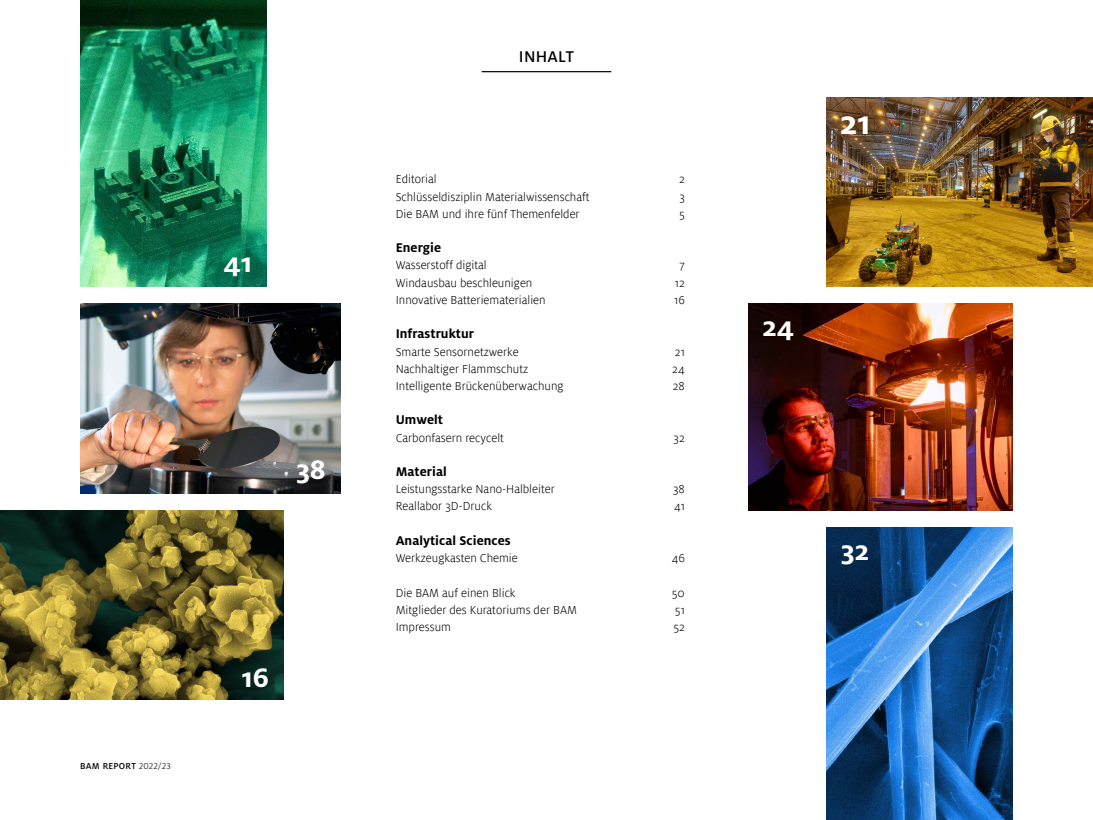
<style>
.page{position:relative;width:1093px;height:820px;background:#fff}
.page>*{position:absolute;margin:0;border:0;box-sizing:border-box;transform-origin:0 0}
.TF-Zitat{font:700 35.48px "Milo OT";color:#fff}
.TF-Zitat-2{font:700 29.56px "Milo OT";letter-spacing:.005em;color:#fff}
.t1{font:500 17.2px "Milo OT";letter-spacing:.015em;color:#000}
.t2{font:700 14px "Milo OT";letter-spacing:.005em;color:#000}
.t3{font:300 12.8px "Milo";color:#000}
.t4{font:500 9.6px "Milo OT";letter-spacing:.025em;color:#000}
.s1{font-weight:300}
</style>
<div class="page">
<hr style="left:482px;top:71px;width:129px;height:1px;background:#000">
<img style="left:80px;top:0;width:187px;height:286px">
<img style="left:826px;top:527px;width:187px;height:292px">
<img style="left:80px;top:304px;width:260px;height:189px">
<img style="left:749px;top:304px;width:264px;height:206px">
<img style="left:0;top:510px;width:284px;height:189px">
<img style="left:826px;top:97px;width:267px;height:189px">
<img style="left:826px;top:97px;width:70px;height:63px;border-radius:50%">
<p class="TF-Zitat-2" style="left:224px;top:246px;width:30px">41</p>
<p class="TF-Zitat-2" style="left:296px;top:452px;width:31px">38</p>
<p class="t4" style="left:80px;top:760px;width:92px">BAM REPORT <span class="s1">2022/23</span></p>
<p class="TF-Zitat-2" style="left:242px;top:660px;width:29px">16</p>
<p class="t1" style="left:519px;top:47px;width:57px">INHALT</p>
<p class="t3" style="left:396px;top:172px;width:42px">Editorial</p>
<p class="t3" style="left:679px;top:172px;width:7px">2</p>
<p class="t3" style="left:396px;top:190px;width:195px">Schlüsseldisziplin Materialwissenschaft</p>
<p class="t3" style="left:679px;top:190px;width:7px">3</p>
<p class="t3" style="left:396px;top:207px;width:186px">Die BAM und ihre fünf Themenfelder</p>
<p class="t3" style="left:679px;top:207px;width:7px">5</p>
<p class="t2" style="left:396px;top:240px;width:47px">Energie</p>
<p class="t3" style="left:396px;top:258px;width:93px">Wasserstoff digital</p>
<p class="t3" style="left:679px;top:258px;width:7px">7</p>
<p class="t3" style="left:396px;top:276px;width:138px">Windausbau beschleunigen</p>
<p class="t3" style="left:675px;top:276px;width:11px">12</p>
<p class="t3" style="left:396px;top:293px;width:152px">Innovative Batteriematerialien</p>
<p class="t3" style="left:674px;top:293px;width:12px">16</p>
<p class="t2" style="left:396px;top:326px;width:80px">Infrastruktur</p>
<p class="t3" style="left:396px;top:344px;width:125px">Smarte Sensornetzwerke</p>
<p class="t3" style="left:675px;top:344px;width:11px">21</p>
<p class="t3" style="left:396px;top:362px;width:134px">Nachhaltiger Flammschutz</p>
<p class="t3" style="left:672px;top:362px;width:14px">24</p>
<p class="t3" style="left:396px;top:379px;width:169px">Intelligente Brückenüberwachung</p>
<p class="t3" style="left:673px;top:379px;width:14px">28</p>
<p class="t2" style="left:396px;top:412px;width:49px">Umwelt</p>
<p class="t3" style="left:396px;top:430px;width:110px">Carbonfasern recycelt</p>
<p class="t3" style="left:674px;top:430px;width:13px">32</p>
<p class="t2" style="left:396px;top:463px;width:53px">Material</p>
<p class="t3" style="left:396px;top:482px;width:161px">Leistungsstarke Nano-Halbleiter</p>
<p class="t3" style="left:673px;top:482px;width:13px">38</p>
<p class="t3" style="left:396px;top:499px;width:98px">Reallabor 3D-Druck</p>
<p class="t3" style="left:674px;top:499px;width:12px">41</p>
<p class="t2" style="left:396px;top:532px;width:116px">Analytical Sciences</p>
<p class="t3" style="left:396px;top:551px;width:124px">Werkzeugkasten Chemie</p>
<p class="t3" style="left:672px;top:551px;width:15px">46</p>
<p class="t3" style="left:396px;top:585px;width:121px">Die BAM auf einen Blick</p>
<p class="t3" style="left:672px;top:585px;width:14px">50</p>
<p class="t3" style="left:396px;top:602px;width:183px">Mitglieder des Kuratoriums der BAM</p>
<p class="t3" style="left:675px;top:602px;width:12px">51</p>
<p class="t3" style="left:396px;top:620px;width:57px">Impressum</p>
<p class="t3" style="left:673px;top:620px;width:13px">52</p>
<p class="TF-Zitat" style="left:840px;top:103px;width:32px">21</p>
<p class="TF-Zitat-2" style="left:762px;top:310px;width:33px">24</p>
<p class="TF-Zitat-2" style="left:841px;top:533px;width:30px">32</p>
</div>
